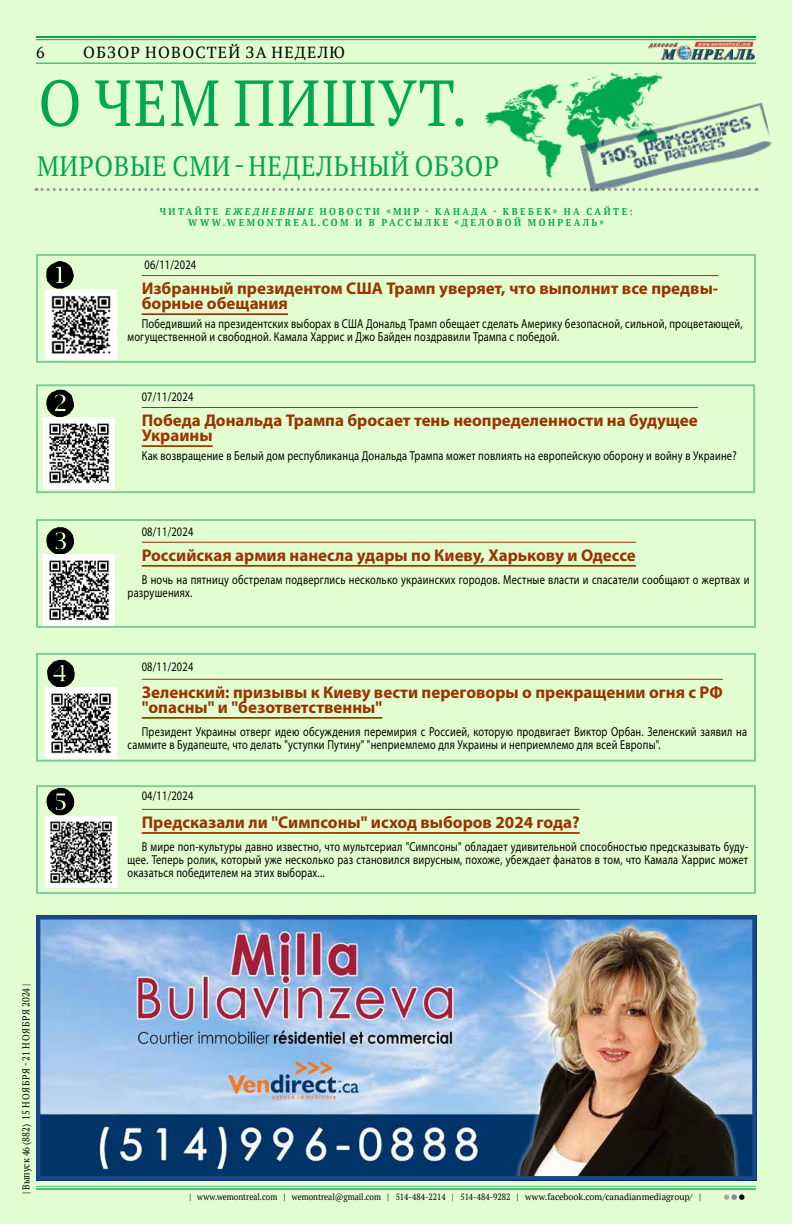
<style>
.page{position:relative;width:792px;height:1224px;background:#e2fdcf}
.page>*{position:absolute;margin:0;border:0;box-sizing:border-box;transform-origin:0 0}
.t1{font:65px "PT Serif";letter-spacing:.03em;color:#00a651;scale:.9 1}
.t2{font:28px "PT Serif";letter-spacing:.03em;color:#00a651;scale:.9 1}
.t3{font:700 17px/15px "Myriad Pro";color:#930}
.t4{font:16px "PT Serif";letter-spacing:.08em;color:#000}
.t5{font:13px/13px "Myriad Pro";letter-spacing:.02em;color:#000;scale:.8 1}
.t6{font:700 10px/11px "PT Serif";letter-spacing:.28em;color:#00a651;text-align:center;scale:.9 1}
.t7{font:10px "PT Serif";color:#000;scale:.9 1}
.t8{font:9px "PT Serif";color:#000;scale:.9 1}
.s1{font-style:italic}
</style>
<div class="page">
<img style="left:648px;top:41px;width:107px;height:20px">
<hr style="left:36px;top:63px;width:720px;height:1px;background:#00a651">
<hr style="left:36px;top:1186px;width:720px;height:1px;background:#57bd84">
<hr style="left:36px;top:1188px;width:720px;height:2px;background:#57bd84">
<hr style="left:36px;top:36px;width:720px;height:2px;background:#00a651">
<hr style="left:36px;top:39px;width:720px;height:1px;background:#00a651">
<svg style="left:724px;top:1194px;width:20px;height:6px"></svg>
<svg style="left:36px;top:188px;width:441px;height:3px"></svg>
<img style="left:479px;top:56px;width:205px;height:135px">
<img style="left:580px;top:101px;width:192px;height:92px">
<div style="left:36px;top:254px;width:720px;height:109px;border:2px solid #82ca9c"></div>
<hr style="left:142px;top:275px;width:576px;height:1px;background:#930">
<hr style="left:142px;top:314px;width:146px;height:1px;background:#930">
<svg style="left:46px;top:261px;width:28px;height:28px"></svg>
<div style="left:36px;top:384px;width:719px;height:109px;border:2px solid #82ca9c"></div>
<hr style="left:142px;top:407px;width:556px;height:1px;background:#930">
<hr style="left:142px;top:446px;width:71px;height:1px;background:#930">
<svg style="left:46px;top:390px;width:28px;height:27px"></svg>
<div style="left:36px;top:519px;width:720px;height:109px;border:2px solid #82ca9c"></div>
<hr style="left:142px;top:542px;width:494px;height:1px;background:#930">
<hr style="left:142px;top:565px;width:494px;height:1px;background:#930">
<hr style="left:142px;top:566px;width:494px;height:1px;background:#930">
<svg style="left:46px;top:527px;width:28px;height:27px"></svg>
<div style="left:36px;top:653px;width:720px;height:109px;border:2px solid #82ca9c"></div>
<hr style="left:142px;top:679px;width:581px;height:1px;background:#930">
<hr style="left:142px;top:717px;width:240px;height:1px;background:#930">
<hr style="left:142px;top:718px;width:240px;height:1px;background:#930">
<svg style="left:47px;top:660px;width:28px;height:27px"></svg>
<div style="left:36px;top:785px;width:720px;height:109px;border:2px solid #82ca9c"></div>
<hr style="left:142px;top:809px;width:438px;height:1px;background:#930">
<hr style="left:142px;top:832px;width:438px;height:1px;background:#930">
<hr style="left:142px;top:833px;width:438px;height:1px;background:#930">
<svg style="left:47px;top:788px;width:27px;height:27px"></svg>
<img style="left:41px;top:920px;width:710px;height:255px">
<div style="left:36px;top:915px;width:720px;height:265px;border:4px solid #1a468b"></div>
<img style="left:45px;top:289px;width:71px;height:71px">
<img style="left:44px;top:418px;width:71px;height:71px">
<img style="left:44px;top:554px;width:71px;height:71px">
<img style="left:45px;top:688px;width:71px;height:71px">
<img style="left:45px;top:816px;width:71px;height:71px">
<p class="t4" style="left:36px;top:42px;width:10px">6</p>
<p class="t4" style="left:83px;top:42px;width:263px">ОБЗОР НОВОСТЕЙ ЗА НЕДЕЛЮ</p>
<h1 class="t1" style="left:38px;top:61px;width:478px">О ЧЕМ ПИШУТ.</h1>
<h2 class="t2" style="left:37px;top:148px;width:515px">МИРОВЫЕ СМИ - НЕДЕЛЬНЫЙ ОБЗОР</h2>
<p class="t6" style="left:160px;top:205px;width:527px">ЧИТАЙТЕ <span class="s1">ЕЖЕДНЕВНЫЕ</span> НОВОСТИ «МИР - КАНАДА - КВЕБЕК» НА САЙТЕ:<br>WWW.WEMONTREAL.COM И В РАССЫЛКЕ «ДЕЛОВОЙ МОНРЕАЛЬ»</p>
<p class="t5" style="left:145px;top:258px;width:66px">06/11/2024</p>
<h3 class="t3" style="left:142px;top:280px;width:578px">Избранный президентом США Трамп уверяет, что выполнит все предвы&shy;борные обещания</h3>
<p class="t5" style="left:128px;top:317px;width:770px;text-indent:14px">Победивший на президентских выборах в США Дональд Трамп обещает сделать Америку безопасной, сильной, процветающей, могущественной и свободной. Камала Харрис и Джо Байден поздравили Трампа с победой.</p>
<p class="t5" style="left:142px;top:390px;width:66px">07/11/2024</p>
<h3 class="t3" style="left:142px;top:412px;width:558px">Победа Дональда Трампа бросает тень неопределенности на будущее<br>Украины</h3>
<p class="t5" style="left:142px;top:449px;width:745px">Как возвращение в Белый дом республиканца Дональда Трампа может повлиять на европейскую оборону и войну в Украине?</p>
<p class="t5" style="left:142px;top:525px;width:66px">08/11/2024</p>
<h3 class="t3" style="left:142px;top:547px;width:496px">Российская армия нанесла удары по Киеву, Харькову и Одессе</h3>
<p class="t5" style="left:128px;top:573px;width:779px;text-indent:14px">В ночь на пятницу обстрелам подверглись несколько украинских городов. Местные власти и спасатели сообщают о жертвах и разрушениях.</p>
<p class="t7" style="left:20px;top:1194px;width:236px;rotate:-90deg">| Выпуск 46 (882) 15 НОЯБРЯ - 21 НОЯБРЯ 2024 |</p>
<p class="t5" style="left:142px;top:660px;width:66px">08/11/2024</p>
<h3 class="t3" style="left:142px;top:684px;width:583px">Зеленский: призывы к Киеву вести переговоры о прекращении огня с РФ "опасны" и "безответственны"</h3>
<p class="t5" style="left:128px;top:725px;width:776px;text-indent:14px">Президент Украины отверг идею обсуждения перемирия с Россией, которую продвигает Виктор Орбан. Зеленский заявил на саммите в Будапеште, что делать "уступки Путину" "неприемлемо для Украины и неприемлемо для всей Европы".</p>
<p class="t5" style="left:142px;top:789px;width:66px">04/11/2024</p>
<h3 class="t3" style="left:142px;top:814px;width:439px">Предсказали ли "Симпсоны" исход выборов 2024 года?</h3>
<p class="t5" style="left:128px;top:840px;width:777px;text-align:justify;text-indent:14px">В мире поп-культуры давно известно, что мультсериал "Симпсоны" обладает удивительной способностью предсказывать буду&shy;щее. Теперь ролик, который уже несколько раз становился вирусным, похоже, убеждает фанатов в том, что Камала Харрис может оказаться победителем на этих выборах...</p>
<p class="t8" style="left:190px;top:1191px;width:570px">| www.wemontreal.com | wemontreal@gmail.com | 514-484-2214 | 514-484-9282 | www.facebook.com/canadianmediagroup/ |</p>
</div>
